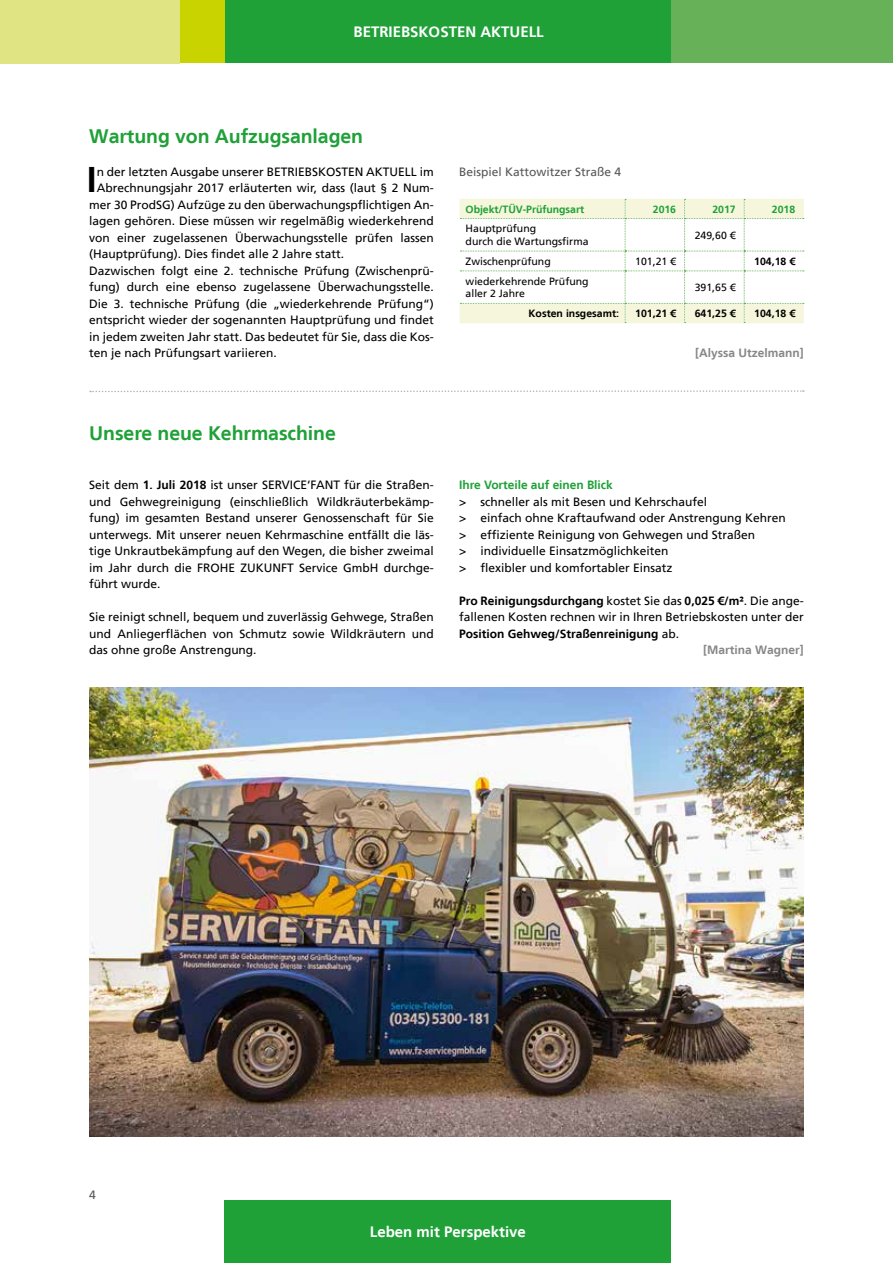
<style>
.page{position:relative;width:893px;height:1263px;background:#fff}
.page>*{position:absolute;margin:0;border:0;box-sizing:border-box;transform-origin:0 0}
.t1{font:700 35.7px "Frutiger LT";color:#000}
.t2{font:700 19.5px "Frutiger LT";letter-spacing:-.005em;color:#1fa138}
.t3{font:700 15px "Frutiger LT";color:#fff}
.t4{font:12px/16.5px "Frutiger LT";color:#000;text-align:justify}
.t5{font:700 12px "Frutiger LT";color:#000}
.t6{font:700 12px "Frutiger LT";color:#878787}
.t7{font:12px "Frutiger LT";color:#575756}
.t8{font:700 12px "Frutiger LT";letter-spacing:-.005em;color:#1fa138}
.t9{font:10.5px/12.6px "Frutiger LT";color:#000}
.t10{font:700 10.5px "Frutiger LT";color:#000}
.t11{font:700 10.5px "Frutiger LT";letter-spacing:-.005em;color:#1fa138}
.s1{font-weight:700}
.s2{font-weight:400}
</style>
<div class="page">
<div style="left:225px;top:0;width:446px;height:63px;background:#1fa138"></div>
<div style="left:0;top:0;width:180px;height:63px;background:#e0e483"></div>
<div style="left:180px;top:0;width:45px;height:63px;background:#c8d300"></div>
<div style="left:671px;top:0;width:222px;height:63px;background:#67b159"></div>
<div style="left:225px;top:1200px;width:446px;height:63px;background:#1fa138"></div>
<svg style="left:460px;top:199px;width:344px;height:124px"></svg>
<svg style="left:90px;top:390px;width:714px;height:2px"></svg>
<img style="left:89px;top:687px;width:715px;height:450px">
<p class="t3" style="left:354px;top:23px;width:192px">BETRIEBSKOSTEN AKTUELL</p>
<h2 class="t2" style="left:89px;top:125px;width:275px">Wartung von Aufzugsanlagen</h2>
<h1 class="t1" style="left:87px;top:159px;width:11px">I</h1>
<p class="t4" style="left:97px;top:163px;width:338px">n der letzten Ausgabe unserer BETRIEBSKOSTEN AKTUELL im</p>
<p class="t4" style="left:97px;top:180px;width:338px">Abrechnungsjahr 2017 erläuterten wir, dass (laut § 2 Num-</p>
<p class="t4" style="left:89px;top:196px;width:346px">mer 30 ProdSG) Aufzüge zu den überwachungspflichtigen An-</p>
<p class="t4" style="left:89px;top:213px;width:346px">lagen gehören. Diese müssen wir regelmäßig wiederkehrend</p>
<p class="t4" style="left:89px;top:229px;width:346px">von einer zugelassenen Überwachungsstelle prüfen lassen</p>
<p class="t4" style="left:89px;top:246px;width:256px">(Hauptprüfung). Dies findet alle 2 Jahre statt.</p>
<p class="t4" style="left:89px;top:262px;width:346px">Dazwischen folgt eine 2. technische Prüfung (Zwischenprü-</p>
<p class="t4" style="left:89px;top:279px;width:346px">fung) durch eine ebenso zugelassene Überwachungsstelle.</p>
<p class="t4" style="left:89px;top:295px;width:346px">Die 3. technische Prüfung (die „wiederkehrende Prüfung“)</p>
<p class="t4" style="left:89px;top:312px;width:346px">entspricht wieder der sogenannten Hauptprüfung und findet</p>
<p class="t4" style="left:89px;top:328px;width:346px">in jedem zweiten Jahr statt. Das bedeutet für Sie, dass die Kos-</p>
<p class="t4" style="left:89px;top:345px;width:189px">ten je nach Prüfungsart variieren.</p>
<h2 class="t2" style="left:89px;top:422px;width:248px">Unsere neue Kehrmaschine</h2>
<p class="t4" style="left:89px;top:477px;width:346px">Seit dem <span class="s1">1. Juli 2018</span> ist unser SERVICE‘FANT für die Straßen&shy;und Gehwegreinigung (einschließlich Wildkräuterbekämp&shy;fung) im gesamten Bestand unserer Genossenschaft für Sie unterwegs. Mit unserer neuen Kehrmaschine entfällt die läs&shy;tige Unkrautbekämpfung auf den Wegen, die bisher zweimal im Jahr durch die FROHE ZUKUNFT Service GmbH durchge&shy;führt wurde.</p>
<p class="t4" style="left:89px;top:609px;width:346px">Sie reinigt schnell, bequem und zuverlässig Gehwege, Straßen und Anliegerflächen von Schmutz sowie Wildkräutern und das ohne große Anstrengung.</p>
<p class="t7" style="left:459px;top:165px;width:164px">Beispiel Kattowitzer Straße 4</p>
<p class="t11" style="left:466px;top:203px;width:120px">Objekt/TÜV-Prüfungsart</p>
<p class="t11" style="left:653px;top:203px;width:25px">2016</p>
<p class="t11" style="left:712px;top:203px;width:25px">2017</p>
<p class="t11" style="left:772px;top:203px;width:25px">2018</p>
<p class="t9" style="left:466px;top:223px;width:124px">Hauptprüfung<br>durch die Wartungsfirma</p>
<p class="t9" style="left:695px;top:229px;width:42px">249,60 €</p>
<p class="t9" style="left:466px;top:255px;width:87px">Zwischenprüfung</p>
<p class="t9" style="left:635px;top:255px;width:42px">101,21 €</p>
<p class="t10" style="left:754px;top:255px;width:42px">104,18 €</p>
<p class="t9" style="left:466px;top:275px;width:125px">wiederkehrende Prüfung aller 2 Jahre</p>
<p class="t9" style="left:695px;top:281px;width:42px">391,65 €</p>
<p class="t10" style="left:529px;top:307px;width:92px">Kosten insgesamt:</p>
<p class="t10" style="left:635px;top:307px;width:42px">101,21 €</p>
<p class="t10" style="left:695px;top:307px;width:42px">641,25 €</p>
<p class="t10" style="left:754px;top:307px;width:42px">104,18 €</p>
<p class="t6" style="left:695px;top:346px;width:110px">[Alyssa Utzelmann]</p>
<p class="t8" style="left:459px;top:478px;width:155px">Ihre Vorteile auf einen Blick</p>
<p class="t4" style="left:459px;top:493px;width:328px;text-align:left">&gt; schneller als mit Besen und Kehrschaufel<br>&gt; einfach ohne Kraftaufwand oder Anstrengung Kehren &gt; effiziente Reinigung von Gehwegen und Straßen<br>&gt; individuelle Einsatzmöglichkeiten<br>&gt; flexibler und komfortabler Einsatz</p>
<p class="t5" style="left:459px;top:594px;width:346px">Pro Reinigungsdurchgang <span class="s2">kostet Sie das</span> 0,025 €/m²<span class="s2">. Die ange-</span></p>
<p class="t4" style="left:459px;top:609px;width:346px">fallenen Kosten rechnen wir in Ihren Betriebskosten unter der</p>
<p class="t5" style="left:459px;top:627px;width:221px">Position Gehweg/Straßenreinigung <span class="s2">ab.</span></p>
<p class="t6" style="left:703px;top:643px;width:102px">[Martina Wagner]</p>
<p class="t7" style="left:89px;top:1188px;width:8px">4</p>
<p class="t3" style="left:370px;top:1223px;width:157px">Leben mit Perspektive</p>
</div>
